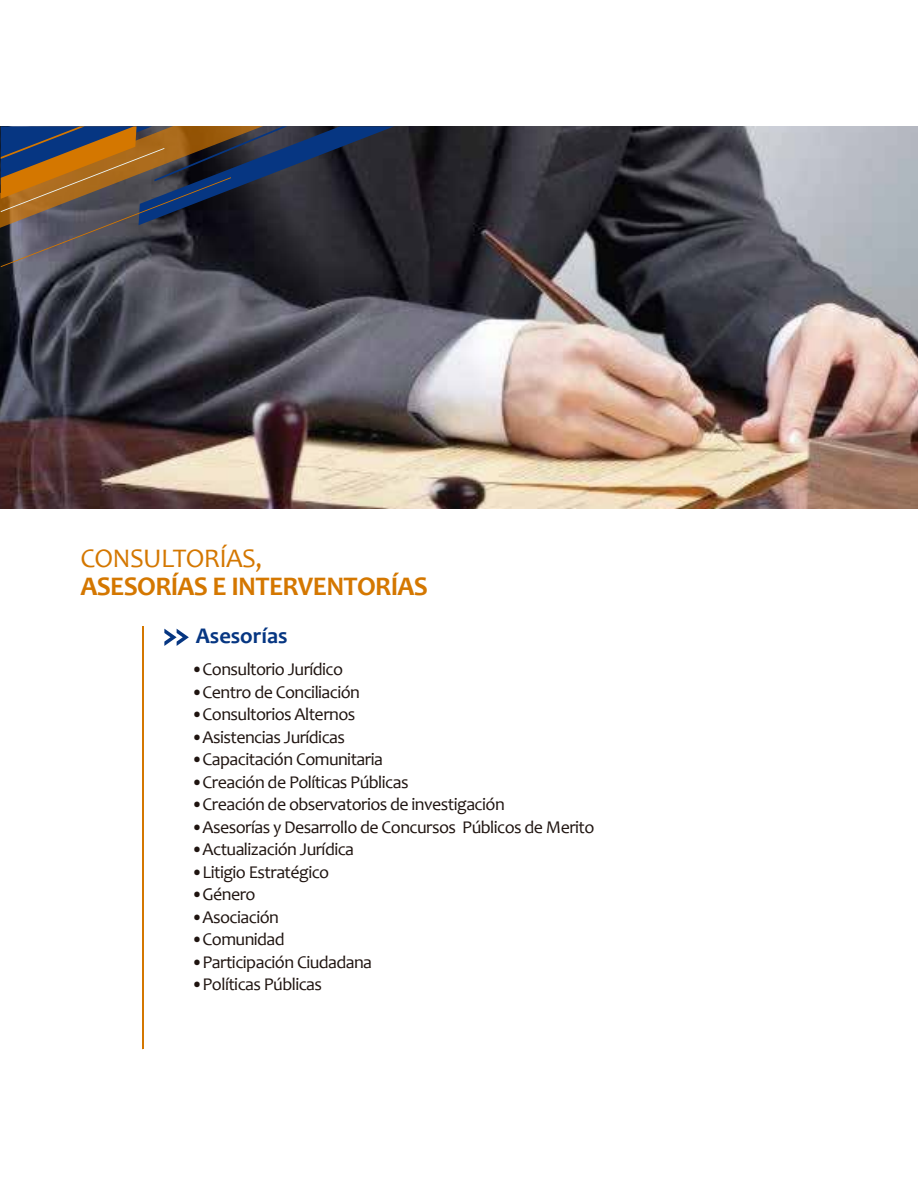
<style>
.page{position:relative;width:918px;height:1188px;background:#fff}
.page>*{position:absolute;margin:0;border:0;box-sizing:border-box;transform-origin:0 0}
.t1{font:700 27px "Candara";letter-spacing:-.025em;color:#d47700}
.t2{font:27px "Candara";letter-spacing:-.025em;color:#d47700}
.t3{font:700 22.5px "Candara";color:#063682}
.t4{font:18px "Candara";letter-spacing:-.03em;color:#1f1410}
</style>
<div class="page">
<img style="left:0;top:126px;width:918px;height:382px">
<hr style="left:142px;top:627px;width:1px;height:422px;background:#d47700">
<svg style="left:1px;top:267px;width:282px;height:21px;background:#4a4b55"></svg>
<svg style="left:1px;top:126px;width:393px;height:141px;background:#433c3d"></svg>
<svg style="left:164px;top:629px;width:25px;height:17px"></svg>
<h1 class="t2" style="left:80px;top:541px;width:183px">CONSULTORÍAS,</h1>
<h1 class="t1" style="left:80px;top:570px;width:349px">ASESORÍAS E INTERVENTORÍAS</h1>
<p class="t3" style="left:196px;top:622px;width:93px">Asesorías</p>
<p class="t4" style="left:191px;top:658px;width:153px">•Consultorio Jurídico</p>
<p class="t4" style="left:191px;top:680px;width:170px">•Centro de Conciliación</p>
<p class="t4" style="left:191px;top:703px;width:166px">•Consultorios Alternos</p>
<p class="t4" style="left:191px;top:725px;width:155px">•Asistencias Jurídicas</p>
<p class="t4" style="left:191px;top:748px;width:193px">•Capacitación Comunitaria</p>
<p class="t4" style="left:191px;top:770px;width:219px">•Creación de Políticas Públicas</p>
<p class="t4" style="left:191px;top:793px;width:315px">•Creación de observatorios de investigación</p>
<p class="t4" style="left:191px;top:815px;width:405px">•Asesorías y Desarrollo de Concursos Públicos de Merito</p>
<p class="t4" style="left:191px;top:838px;width:164px">•Actualización Jurídica</p>
<p class="t4" style="left:191px;top:860px;width:140px">•Litigio Estratégico</p>
<p class="t4" style="left:191px;top:883px;width:66px">•Género</p>
<p class="t4" style="left:191px;top:905px;width:89px">•Asociación</p>
<p class="t4" style="left:191px;top:928px;width:95px">•Comunidad</p>
<p class="t4" style="left:191px;top:950px;width:182px">•Participación Ciudadana</p>
<p class="t4" style="left:191px;top:973px;width:132px">•Políticas Públicas</p>
</div>
